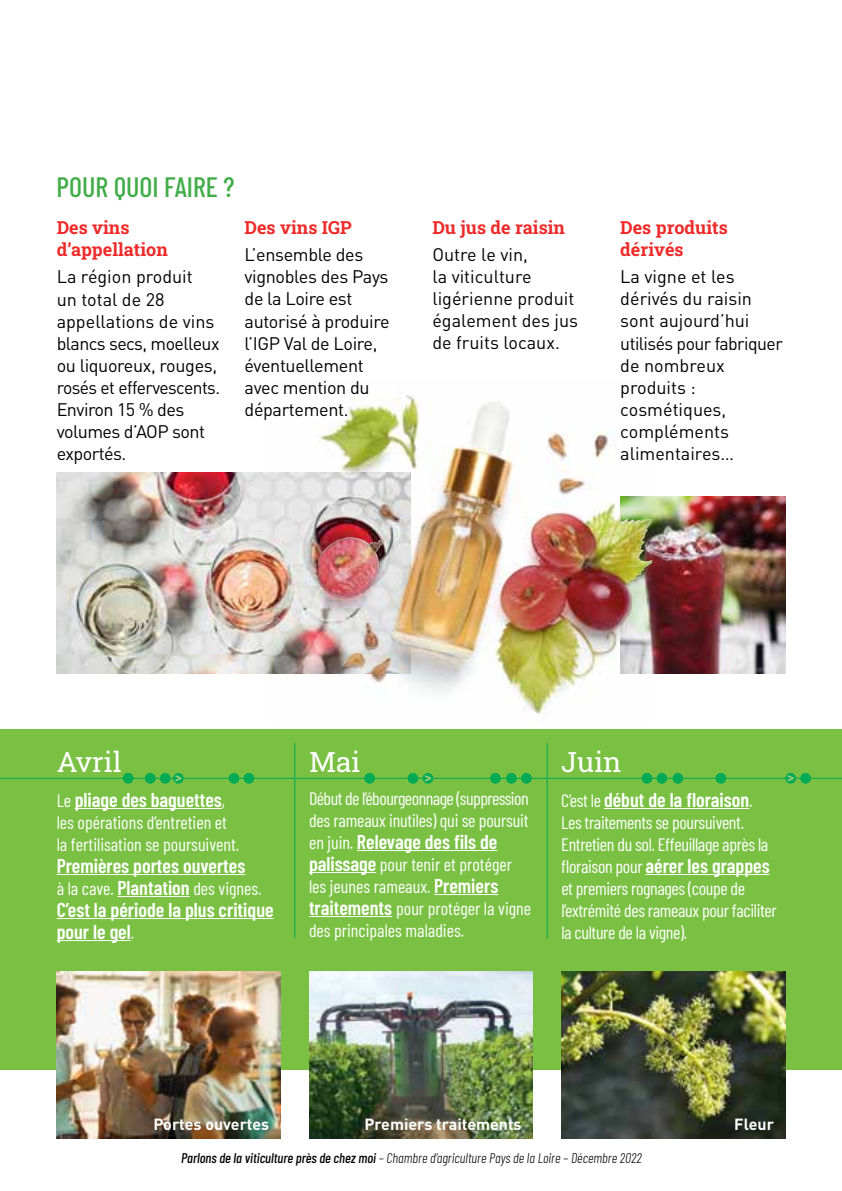
<style>
.page{position:relative;width:842px;height:1191px;background:#fff}
.page>*{position:absolute;margin:0;border:0;box-sizing:border-box;transform-origin:0 0}
.t1{font:500 28px "Barlow Condensed";color:#41ad49}
.t2{font:28px "Roboto Slab";color:#fff}
.t3{font:600 20px/22px "Barlow Condensed";color:#fff}
.t4{font:18px/22px "Barlow Condensed";letter-spacing:-.01em;color:#fff}
.t5{font:18px/22px "DINOT";letter-spacing:-.02em;color:#000}
.t6{font:18px/22px "DINOT";color:#000}
.t7{font:18px/22px "Barlow Condensed";letter-spacing:-.03em;color:#fff}
.t8{font:700 18px/22px "Roboto Slab";color:#ee2a29}
.t9{font:700 16px "DINOT";color:#fff}
.t10{font:italic 300 14px "Barlow Condensed";color:#000}
.s1{font-weight:400;font-size:18px}
.s2{font-weight:600;font-size:20px}
.s3{font-weight:500}
</style>
<div class="page">
<img style="left:270px;top:395px;width:382px;height:319px">
<div style="left:0;top:729px;width:842px;height:340px;background:#7ac143"></div>
<img style="left:57px;top:472px;width:353px;height:201px">
<img style="left:620px;top:496px;width:165px;height:177px">
<hr style="left:0;top:778px;width:842px;height:1px;background:#0a5">
<hr style="left:75px;top:808px;width:147px;height:1px;background:#fff">
<hr style="left:57px;top:874px;width:188px;height:1px;background:#fff">
<hr style="left:117px;top:896px;width:73px;height:1px;background:#fff">
<hr style="left:57px;top:918px;width:217px;height:1px;background:#fff">
<hr style="left:57px;top:940px;width:74px;height:1px;background:#fff">
<hr style="left:357px;top:850px;width:140px;height:1px;background:#fff">
<hr style="left:309px;top:872px;width:67px;height:1px;background:#fff">
<hr style="left:434px;top:894px;width:64px;height:1px;background:#fff">
<hr style="left:309px;top:916px;width:83px;height:1px;background:#fff">
<hr style="left:604px;top:808px;width:145px;height:1px;background:#fff">
<hr style="left:645px;top:874px;width:125px;height:1px;background:#fff">
<hr style="left:294px;top:743px;width:1px;height:195px;background:#0a5">
<hr style="left:547px;top:743px;width:1px;height:195px;background:#0a5">
<img style="left:57px;top:972px;width:224px;height:166px">
<img style="left:309px;top:972px;width:224px;height:166px">
<img style="left:561px;top:972px;width:224px;height:166px">
<div style="left:145px;top:773px;width:11px;height:10px;background:#0a5;border-radius:50%"></div>
<div style="left:408px;top:773px;width:10px;height:10px;background:#0a5;border-radius:50%"></div>
<div style="left:800px;top:773px;width:11px;height:10px;background:#0a5;border-radius:50%"></div>
<div style="left:123px;top:773px;width:11px;height:10px;background:#0a5;border-radius:50%"></div>
<div style="left:364px;top:773px;width:11px;height:10px;background:#0a5;border-radius:50%"></div>
<div style="left:715px;top:773px;width:11px;height:10px;background:#0a5;border-radius:50%"></div>
<div style="left:229px;top:773px;width:10px;height:10px;background:#0a5;border-radius:50%"></div>
<div style="left:506px;top:773px;width:11px;height:10px;background:#0a5;border-radius:50%"></div>
<div style="left:657px;top:773px;width:10px;height:10px;background:#0a5;border-radius:50%"></div>
<div style="left:160px;top:773px;width:11px;height:10px;background:#0a5;border-radius:50%"></div>
<div style="left:423px;top:773px;width:10px;height:10px;background:#0a5;border-radius:50%"></div>
<svg style="left:785px;top:773px;width:11px;height:10px"></svg>
<div style="left:244px;top:773px;width:10px;height:10px;background:#0a5;border-radius:50%"></div>
<div style="left:521px;top:773px;width:11px;height:10px;background:#0a5;border-radius:50%"></div>
<div style="left:642px;top:773px;width:10px;height:10px;background:#0a5;border-radius:50%"></div>
<svg style="left:173px;top:773px;width:11px;height:10px"></svg>
<div style="left:490px;top:773px;width:11px;height:10px;background:#0a5;border-radius:50%"></div>
<div style="left:673px;top:773px;width:10px;height:10px;background:#0a5;border-radius:50%"></div>
<svg style="left:175px;top:775px;width:6px;height:6px"></svg>
<svg style="left:425px;top:775px;width:6px;height:6px"></svg>
<svg style="left:788px;top:775px;width:6px;height:6px"></svg>
<img style="left:322px;top:399px;width:90px;height:47px">
<h1 class="t1" style="left:57px;top:167px;width:180px">POUR QUOI FAIRE ?</h1>
<p class="t8" style="left:57px;top:216px;width:113px">Des vins d’appellation</p>
<p class="t5" style="left:57px;top:266px;width:165px">La région produit<br>un total de 28 appellations de vins blancs secs, moelleux ou liquoreux, rouges, rosés et effervescents.<br>Environ 15 % des volumes d’AOP sont exportés.</p>
<p class="t8" style="left:245px;top:216px;width:109px">Des vins IGP</p>
<p class="t5" style="left:245px;top:244px;width:146px">L’ensemble des vignobles des Pays de la Loire est autorisé à produire l’IGP Val de Loire, éventuellement avec mention du département.</p>
<p class="t8" style="left:432px;top:216px;width:134px">Du jus de raisin</p>
<p class="t6" style="left:432px;top:244px;width:147px">Outre le vin,<br>la viticulture ligérienne produit également des jus de fruits locaux.</p>
<p class="t8" style="left:620px;top:216px;width:109px">Des produits dérivés</p>
<p class="t6" style="left:620px;top:266px;width:164px">La vigne et les dérivés du raisin sont aujourd’hui utilisés pour fabriquer de nombreux produits : cosmétiques, compléments alimentaires…</p>
<h1 class="t2" style="left:57px;top:743px;width:67px">Avril</h1>
<h1 class="t2" style="left:309px;top:743px;width:53px">Mai</h1>
<h1 class="t2" style="left:561px;top:743px;width:62px">Juin</h1>
<p class="t3" style="left:57px;top:787px;width:170px"><span class="s1">Le</span> pliage des baguettes<span class="s1">,</span></p>
<p class="t4" style="left:57px;top:810px;width:184px">les opérations d’entretien et la fertilisation se poursuivent.</p>
<p class="t3" style="left:57px;top:853px;width:190px">Premières portes ouvertes</p>
<p class="t4" style="left:57px;top:876px;width:206px">à la cave. <span class="s2">Plantation</span> des vignes.</p>
<p class="t3" style="left:57px;top:897px;width:218px">C’est la période la plus critique pour le gel<span class="s1">.</span></p>
<p class="t7" style="left:309px;top:786px;width:221px">Début de l’ébourgeonnage (suppression des rameaux inutiles) qui se poursuit</p>
<p class="t3" style="left:309px;top:829px;width:190px"><span class="s1">en juin.</span> Relevage des fils de</p>
<p class="t4" style="left:309px;top:852px;width:224px"><span class="s2">palissage</span> pour tenir et protéger les jeunes rameaux. <span class="s2">Premiers traitements</span> pour protéger la vigne des principales maladies.</p>
<p class="t3" style="left:561px;top:787px;width:193px"><span class="s1">C’est le</span> début de la floraison<span class="s1">.</span></p>
<p class="t4" style="left:561px;top:810px;width:209px">Les traitements se poursuivent.<br>Entretien du sol. Effeuillage après la</p>
<p class="t3" style="left:561px;top:853px;width:210px"><span class="s1">floraison pour</span> aérer les grappes</p>
<p class="t4" style="left:561px;top:876px;width:217px">et premiers rognages (coupe de l’extrémité des rameaux pour faciliter la culture de la vigne).</p>
<p class="t9" style="left:153px;top:1113px;width:117px">Portes ouvertes</p>
<p class="t9" style="left:364px;top:1113px;width:159px">Premiers traitements</p>
<p class="t9" style="left:734px;top:1113px;width:41px">Fleur</p>
<p class="t10" style="left:181px;top:1148px;width:462px"><span class="s3">Parlons de la viticulture près de chez moi</span> – Chambre d’agriculture Pays de la Loire – Décembre 2022</p>
</div>
